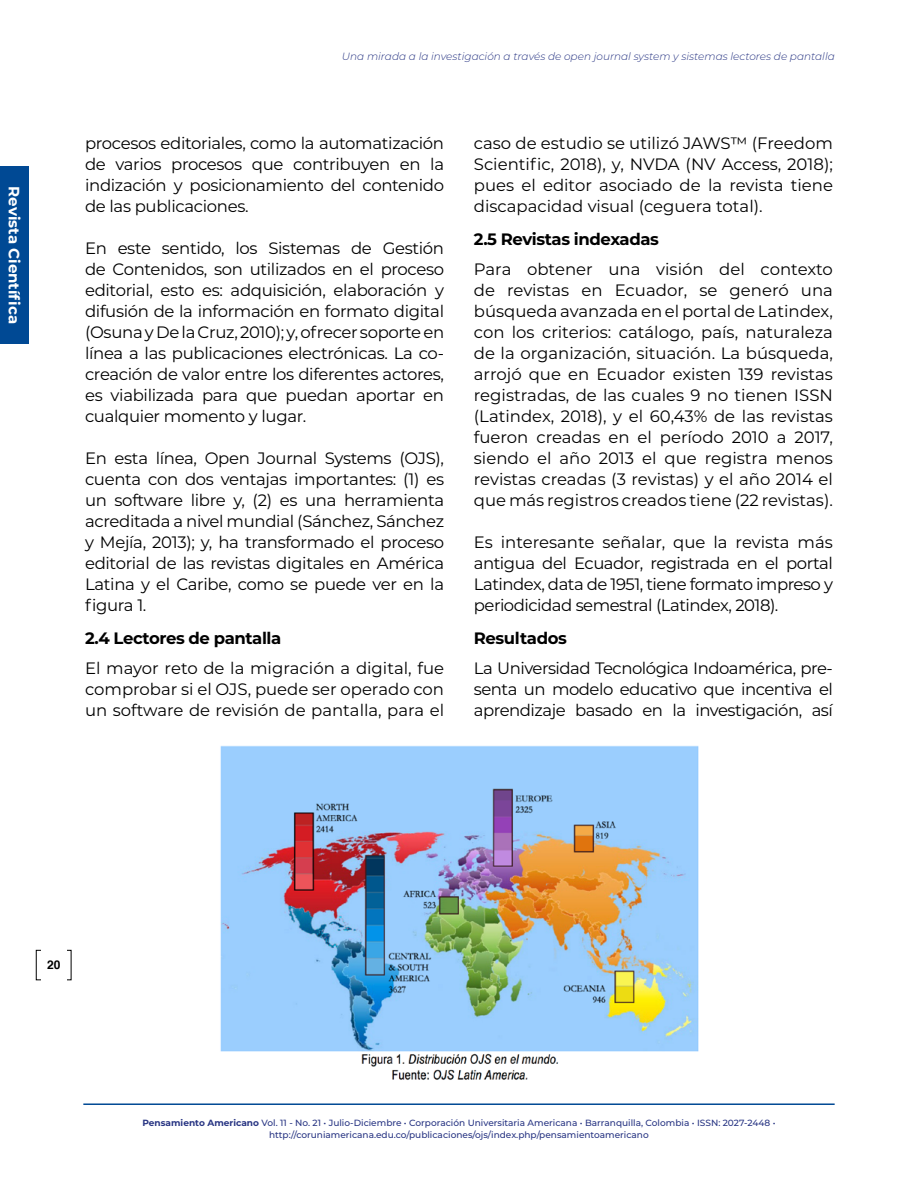
<style>
.page{position:relative;width:918px;height:1188px;background:#fff}
.page>*{position:absolute;margin:0;border:0;box-sizing:border-box;transform-origin:0 0}
.t1{font:16.5px/21px "Montserrat";letter-spacing:-.02em;color:#000;text-align:justify}
.t2{font:700 16.5px "Montserrat";letter-spacing:-.025em;color:#000}
.t3{font:700 15px "Montserrat";color:#fff}
.t4{font:700 12px "Helvetica";color:#000}
.t5{font:italic 300 10.5px "Montserrat";color:#283583}
.t6{font:500 9px/12px "Montserrat";color:#283583;text-align:center}
.s1{font-weight:700}
</style>
<div class="page">
<hr style="left:83px;top:1103px;width:752px;height:2px;background:#004994">
<div style="left:0;top:167px;width:29px;height:177px;background:#004994"></div>
<img style="left:220px;top:745px;width:479px;height:335px">
<p class="t3" style="left:25px;top:186px;width:139px;rotate:90deg">Revista Científica</p>
<p class="t5" style="left:342px;top:49px;width:495px">Una mirada a la investigación a través de open journal system y sistemas lectores de pantalla</p>
<p class="t1" style="left:85px;top:132px;width:361px">procesos editoriales, como la automatización de varios procesos que contribuyen en la indización y posicionamiento del contenido de las publicaciones.</p>
<p class="t1" style="left:85px;top:237px;width:361px">En este sentido, los Sistemas de Gestión de Contenidos, son utilizados en el proceso editorial, esto es: adquisición, elaboración y difusión de la información en formato digital (Osuna y De la Cruz, 2010); y, ofrecer soporte en línea a las publicaciones electrónicas. La co&shy;creación de valor entre los diferentes actores, es viabilizada para que puedan aportar en cualquier momento y lugar.</p>
<p class="t1" style="left:85px;top:447px;width:361px">En esta línea, Open Journal Systems (OJS), cuenta con dos ventajas importantes: (1) es un software libre y, (2) es una herramienta acreditada a nivel mundial (Sánchez, Sánchez y Mejía, 2013); y, ha transformado el proceso editorial de las revistas digitales en América Latina y el Caribe, como se puede ver en la figura 1.</p>
<p class="t2" style="left:85px;top:626px;width:198px">2.4 Lectores de pantalla</p>
<p class="t1" style="left:85px;top:657px;width:361px">El mayor reto de la migración a digital, fue comprobar si el OJS, puede ser operado con un software de revisión de pantalla, para el</p>
<p class="t1" style="left:474px;top:132px;width:361px">caso de estudio se utilizó JAWS™ (Freedom Scientific, 2018), y, NVDA (NV Access, 2018); pues el editor asociado de la revista tiene discapacidad visual (ceguera total).</p>
<p class="t2" style="left:474px;top:227px;width:187px">2.5 Revistas indexadas</p>
<p class="t1" style="left:474px;top:258px;width:361px">Para obtener una visión del contexto de revistas en Ecuador, se generó una búsqueda avanzada en el portal de Latindex, con los criterios: catálogo, país, naturaleza de la organización, situación. La búsqueda, arrojó que en Ecuador existen 139 revistas registradas, de las cuales 9 no tienen ISSN (Latindex, 2018), y el 60,43% de las revistas fueron creadas en el período 2010 a 2017, siendo el año 2013 el que registra menos revistas creadas (3 revistas) y el año 2014 el que más registros creados tiene (22 revistas).</p>
<p class="t1" style="left:474px;top:531px;width:361px">Es interesante señalar, que la revista más antigua del Ecuador, registrada en el portal Latindex, data de 1951, tiene formato impreso y periodicidad semestral (Latindex, 2018).</p>
<p class="t2" style="left:474px;top:626px;width:94px">Resultados</p>
<p class="t1" style="left:474px;top:657px;width:361px">La Universidad Tecnológica Indoamérica, pre&shy;senta un modelo educativo que incentiva el aprendizaje basado en la investigación, así</p>
<p class="t4" style="left:47px;top:955px;width:15px">20</p>
<p class="t6" style="left:142px;top:1116px;width:635px"><span class="s1">Pensamiento Americano</span> Vol. 11 - No. 21 • Julio-Diciembre • Corporación Universitaria Americana • Barranquilla, Colombia • ISSN: 2027-2448 • http://coruniamericana.edu.co/publicaciones/ojs/index.php/pensamientoamericano</p>
</div>
